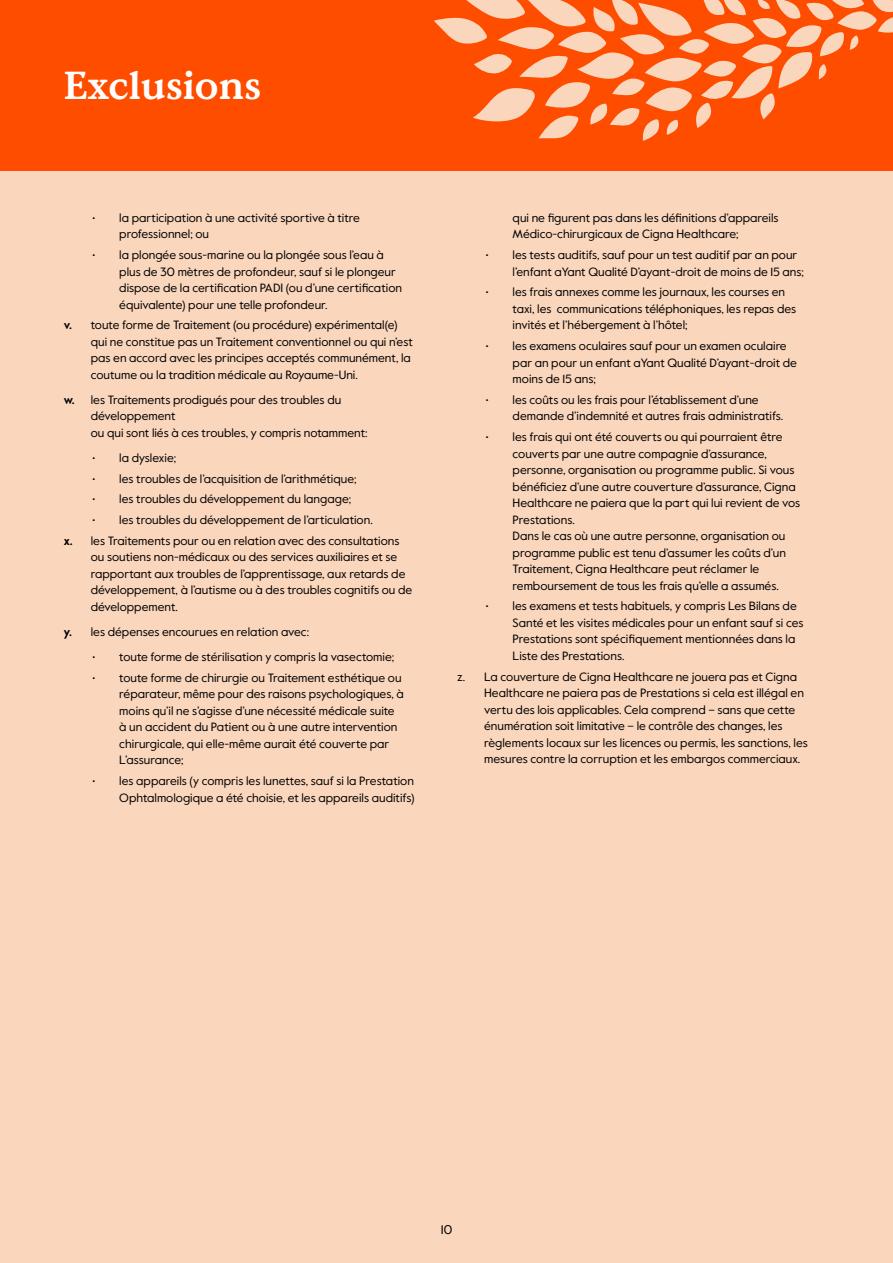
<style>
.page{position:relative;width:893px;height:1263px;background:#fad6bd}
.page>*{position:absolute;margin:0;border:0;box-sizing:border-box;transform-origin:0 0}
.t1{font:700 39px "Value Serif Pro";color:#fff}
.t2{font:12.6px "Value Sans Pro";color:#000}
.t3{font:12px/16.5px "Value Sans Pro";color:#000}
.s1{font-weight:700}
</style>
<div class="page">
<div style="left:0;top:0;width:893px;height:170px;background:#ff4d00"></div>
<svg style="left:434px;top:0;width:459px;height:141px"></svg>
<h1 class="t1" style="left:64px;top:62px;width:199px">Exclusions</h1>
<p class="t3" style="left:119px;top:210px;width:242px;text-indent:-27px">• la participation à une activité sportive à titre professionnel; ou</p>
<p class="t3" style="left:119px;top:247px;width:284px;text-indent:-27px">• la plongée sous-marine ou la plongée sous l’eau à plus de 30 mètres de profondeur, sauf si le plongeur dispose de la certification PADI (ou d’une certification équivalente) pour une telle profondeur.</p>
<p class="t3" style="left:91px;top:317px;width:324px;text-indent:-27px"><span class="s1">v.</span> toute forme de Traitement (ou procédure) expérimental(e) qui ne constitue pas un Traitement conventionnel ou qui n’est pas en accord avec les principes acceptés communément, la coutume ou la tradition médicale au Royaume-Uni.</p>
<p class="t3" style="left:91px;top:392px;width:278px;text-indent:-27px"><span class="s1">w.</span> les Traitements prodigués pour des troubles du développement<br>ou qui sont liés à ces troubles, y compris notamment:</p>
<p class="t3" style="left:92px;top:450px;width:85px">• la dyslexie;</p>
<p class="t3" style="left:92px;top:470px;width:266px">• les troubles de l’acquisition de l’arithmétique;</p>
<p class="t3" style="left:92px;top:491px;width:260px">• les troubles du développement du langage;</p>
<p class="t3" style="left:64px;top:510px;width:337px;line-height:20.7px;text-align:center">• les troubles du développement de l’articulation.<br><span class="s1">x.</span> les Traitements pour ou en relation avec des consultations</p>
<p class="t3" style="left:91px;top:549px;width:323px">ou soutiens non-médicaux ou des services auxiliaires et se rapportant aux troubles de l’apprentissage, aux retards de développement, à l’autisme ou à des troubles cognitifs ou de développement.</p>
<p class="t3" style="left:64px;top:624px;width:247px"><span class="s1">y.</span> les dépenses encourues en relation avec:</p>
<p class="t3" style="left:92px;top:649px;width:303px">• toute forme de stérilisation y compris la vasectomie;</p>
<p class="t3" style="left:119px;top:669px;width:286px;text-indent:-27px">• toute forme de chirurgie ou Traitement esthétique ou réparateur, même pour des raisons psychologiques, à moins qu’il ne s’agisse d’une nécessité médicale suite à un accident du Patient ou à une autre intervention chirurgicale, qui elle-même aurait été couverte par L’assurance;</p>
<p class="t3" style="left:92px;top:773px;width:324px;text-align:right">• les appareils (y compris les lunettes, sauf si la Prestation<br>Ophtalmologique a été choisie, et les appareils auditifs)</p>
<p class="t3" style="left:513px;top:210px;width:268px">qui ne figurent pas dans les définitions d’appareils<br>Médico-chirurgicaux de Cigna Healthcare;</p>
<p class="t3" style="left:513px;top:247px;width:293px;text-indent:-27px">• les tests auditifs, sauf pour un test auditif par an pour l’enfant aYant Qualité D’ayant-droit de moins de 15 ans;</p>
<p class="t3" style="left:513px;top:284px;width:285px;text-indent:-27px">• les frais annexes comme les journaux, les courses en taxi, les communications téléphoniques, les repas des invités et l’hébergement à l’hôtel;</p>
<p class="t3" style="left:513px;top:338px;width:286px;text-indent:-27px">• les examens oculaires sauf pour un examen oculaire par an pour un enfant aYant Qualité D’ayant-droit de moins de 15 ans;</p>
<p class="t3" style="left:513px;top:392px;width:271px;text-indent:-27px">• les coûts ou les frais pour l’établissement d’une demande d’indemnité et autres frais administratifs.</p>
<p class="t3" style="left:513px;top:429px;width:289px;text-indent:-27px">• les frais qui ont été couverts ou qui pourraient être couverts par une autre compagnie d’assurance, personne, organisation ou programme public. Si vous bénéficiez d’une autre couverture d’assurance, Cigna Healthcare ne paiera que la part qui lui revient de vos Prestations.<br>Dans le cas où une autre personne, organisation ou programme public est tenu d’assumer les coûts d’un Traitement, Cigna Healthcare peut réclamer le remboursement de tous les frais qu’elle a assumés.</p>
<p class="t3" style="left:513px;top:598px;width:292px;text-indent:-27px">• les examens et tests habituels, y compris Les Bilans de Santé et les visites médicales pour un enfant sauf si ces Prestations sont spécifiquement mentionnées dans la Liste des Prestations.</p>
<p class="t3" style="left:484px;top:668px;width:325px;text-indent:-27px">z. La couverture de Cigna Healthcare ne jouera pas et Cigna Healthcare ne paiera pas de Prestations si cela est illégal en vertu des lois applicables. Cela comprend – sans que cette énumération soit limitative – le contrôle des changes, les règlements locaux sur les licences ou permis, les sanctions, les mesures contre la corruption et les embargos commerciaux.</p>
<p class="t2" style="left:441px;top:1222px;width:13px">10</p>
</div>
